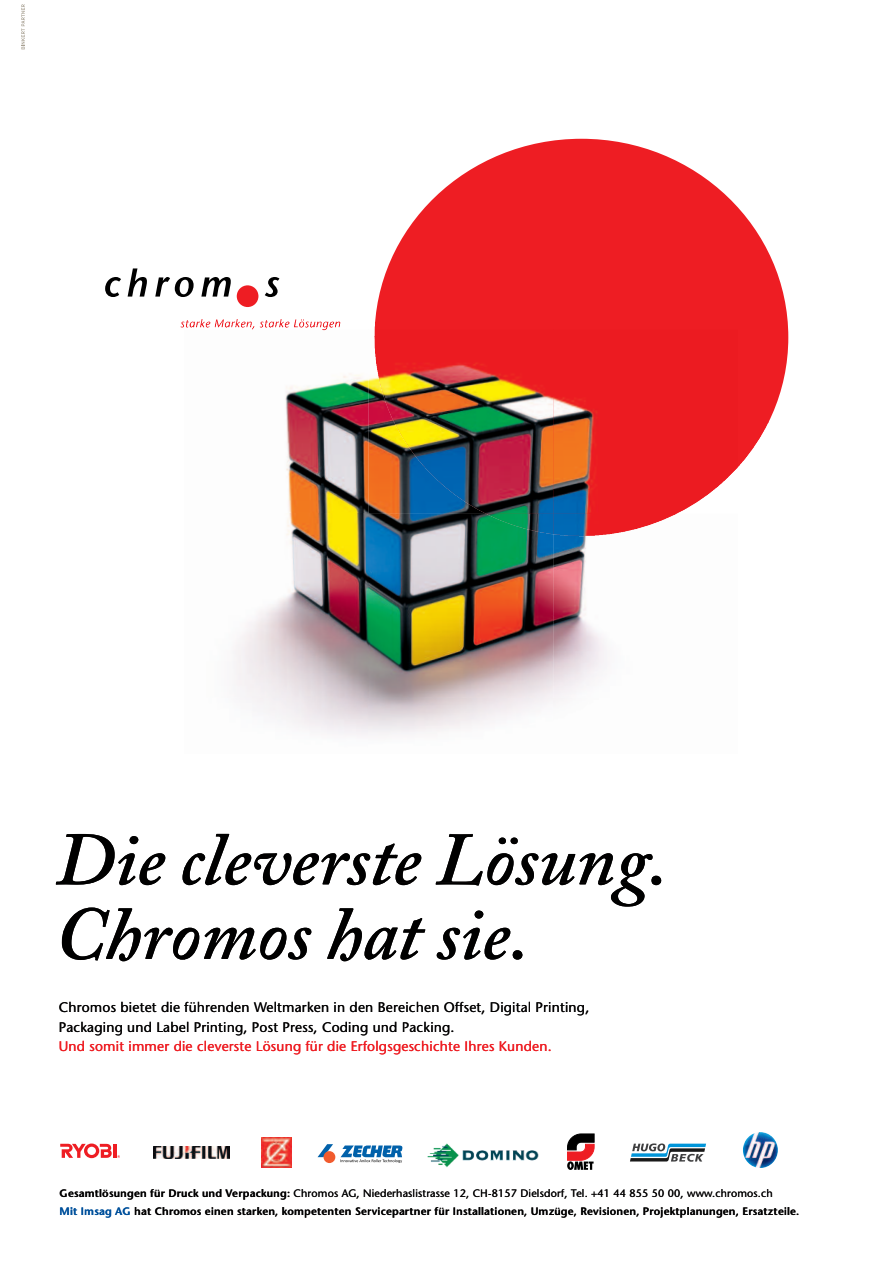
<style>
.page{position:relative;width:893px;height:1263px;background:#fff}
.page>*{position:absolute;margin:0;border:0;box-sizing:border-box;transform-origin:0 0}
.t1{font:75px "Adobe Caslon Pro Semibold Italic+CKHBFK";color:#000}
.t2{font:13.8px "Stone Sans+PFXFWU";letter-spacing:.015em;color:#000}
.t3{font:13.8px "Stone Sans+PFXFWU";letter-spacing:.015em;color:#ee1d23}
.t4{font:10.8px "Stone Sans Semibold+QKUYTI";letter-spacing:.015em;color:#000}
.t5{font:10.8px "Stone Sans+PFXFWU";letter-spacing:.015em;color:#000}
.s1{font-family:"Stone Sans Semibold+QKUYTI"}
.s2{color:#01519c}
</style>
<div class="page">
<svg style="left:21px;top:4px;width:4px;height:45px"></svg>
<img style="left:427px;top:1143px;width:111px;height:24px">
<img style="left:153px;top:1146px;width:76px;height:12px">
<svg style="left:630px;top:1143px;width:76px;height:19px"></svg>
<svg style="left:567px;top:1133px;width:27px;height:37px"></svg>
<svg style="left:60px;top:1143px;width:60px;height:15px"></svg>
<img style="left:261px;top:1137px;width:30px;height:30px">
<svg style="left:318px;top:1144px;width:15px;height:13px"></svg>
<div style="left:323px;top:1151px;width:12px;height:12px;background:#f15b2e;border-radius:50%"></div>
<svg style="left:340px;top:1145px;width:63px;height:18px"></svg>
<img style="left:743px;top:1132px;width:35px;height:36px;border-radius:50%">
<svg style="left:105px;top:277px;width:16px;height:20px"></svg>
<svg style="left:128px;top:268px;width:19px;height:29px"></svg>
<svg style="left:155px;top:277px;width:39px;height:20px"></svg>
<svg style="left:201px;top:277px;width:30px;height:20px"></svg>
<svg style="left:265px;top:277px;width:14px;height:20px"></svg>
<div style="left:237px;top:285px;width:21px;height:22px;background:#ee1d23;border-radius:50%"></div>
<svg style="left:374px;top:139px;width:414px;height:397px;background:#dd2927"></svg>
<img style="left:234px;top:374px;width:135px;height:362px">
<div style="left:375px;top:321px;width:178px;height:9px;background:#ee1d23"></div>
<div style="left:553px;top:319px;width:215px;height:11px;background:#ee1d23"></div>
<svg style="left:180px;top:319px;width:160px;height:12px"></svg>
<img style="left:486px;top:485px;width:191px;height:29px">
<img style="left:369px;top:485px;width:117px;height:29px">
<img style="left:677px;top:485px;width:43px;height:29px">
<img style="left:737px;top:426px;width:29px;height:2px">
<img style="left:737px;top:428px;width:29px;height:41px">
<img style="left:369px;top:514px;width:238px;height:221px">
<img style="left:553px;top:514px;width:123px;height:22px">
<h1 class="t1" style="left:55px;top:832px;width:613px">Die cleverst e Lösung.</h1>
<h1 class="t1" style="left:55px;top:907px;width:474px">Chromos hat sie.</h1>
<p class="t2" style="left:59px;top:1002px;width:532px">Chromos bietet die führenden Weltmarken in den Bereichen Offset, Digital Printing,</p>
<p class="t2" style="left:59px;top:1021px;width:397px">Packaging und Label Printing, Post Press, Coding und Packing.</p>
<p class="t3" style="left:59px;top:1041px;width:494px">Und somit immer die cleverste Lösung für die Erfolgsgeschichte Ihres Kunden.</p>
<p class="t5" style="left:60px;top:1189px;width:715px"><span class="s1">Gesamtlösungen für Druck und Verpackung:</span> Chromos AG, Niederhaslistrasse 12, CH-8157 Dielsdorf, Tel. +41 44 855 50 00, www.chromos.ch</p>
<p class="t4" style="left:60px;top:1207px;width:741px"><span class="s2">Mit Imsag AG</span> hat Chromos einen starken, kompetenten Servicepartner für Installationen, Umzüge, Revisionen, Projektplanungen, Ersatzteile.</p>
</div>
